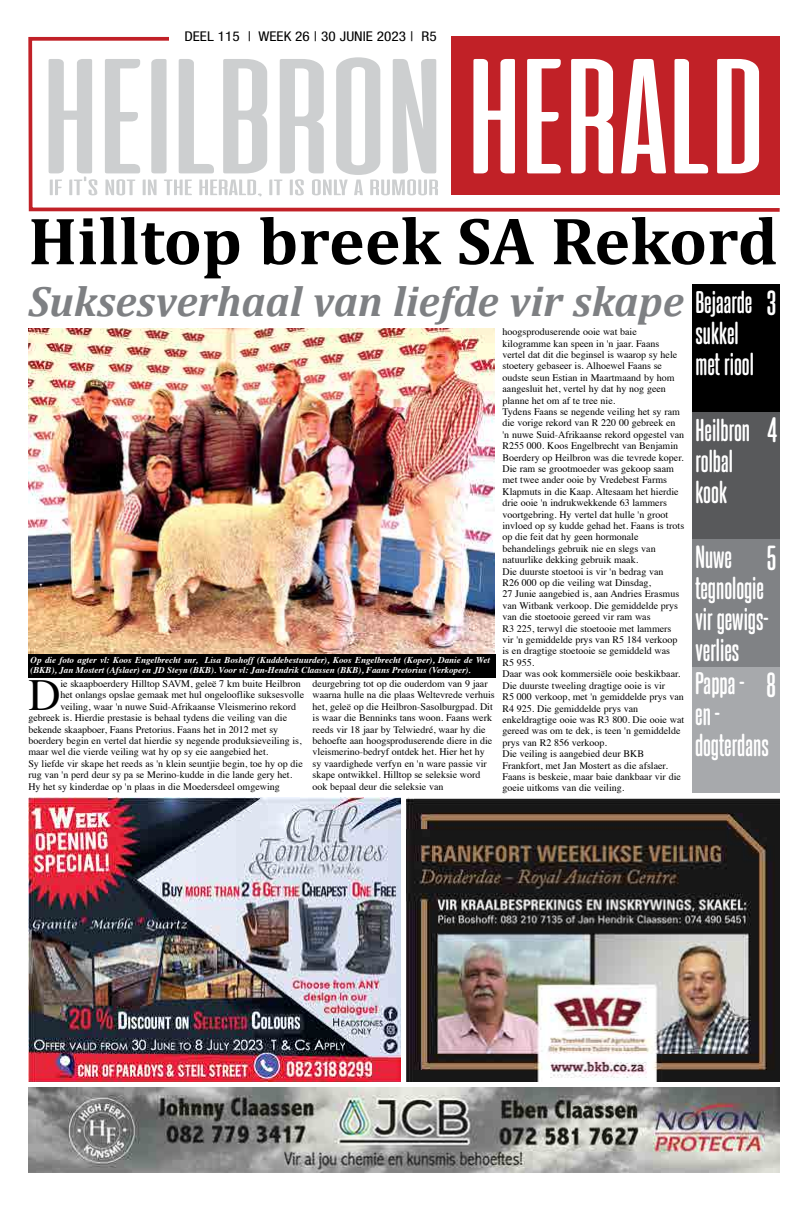
<style>
.page{position:relative;width:808px;height:1205px;background:#fff}
.page>*{position:absolute;margin:0;border:0;box-sizing:border-box;transform-origin:0 0}
.t1{font:700 67.5px "Cambria";color:#000}
.t2{font:44.5px "Times";color:#000}
.t3{font:italic 700 42.5px "Cambria";color:#7e8083}
.t4{font:700 30px "Steelfish Rounded Rg";color:#fff}
.t5{font:700 27px/31.3px "Steelfish Rounded Rg";color:#fff}
.t6{font:condensed 13.5px "Helvetica Neue LT Std";color:#000;scale:1.13 1}
.t7{font:10px/11.4px "Times";color:#000}
.t8{font:italic 700 9px/10px "Times";color:#fff}
</style>
<div class="page">
<img style="left:29px;top:329px;width:466px;height:325px">
<div style="left:29px;top:654px;width:467px;height:23px;background:#000"></div>
<img style="left:28px;top:1087px;width:751px;height:85px">
<img style="left:407px;top:798px;width:372px;height:283px">
<img style="left:28px;top:798px;width:373px;height:283px">
<svg style="left:28px;top:36px;width:752px;height:176px"></svg>
<div style="left:170px;top:22px;width:267px;height:29px;background:#fff"></div>
<svg style="left:49px;top:57px;width:389px;height:139px"></svg>
<div style="left:692px;top:666px;width:88px;height:127px;background:#a7a9ac"></div>
<div style="left:692px;top:539px;width:87px;height:127px;background:#808285"></div>
<div style="left:692px;top:412px;width:87px;height:127px;background:#58595b"></div>
<div style="left:692px;top:284px;width:87px;height:127px;background:#000"></div>
<h3 class="t6" style="left:184px;top:29px;width:225px">DEEL 115 | WEEK 26 | 30 JUNIE 2023 | R5</h3>
<h1 class="t1" style="left:28px;top:193px;width:751px">Hilltop breek SA Rekord</h1>
<h3 class="t3" style="left:28px;top:271px;width:657px">Suksesverhaal van liefde vir skape</h3>
<h3 class="t4" style="left:767px;top:281px;width:11px">3</h3>
<h3 class="t5" style="left:695px;top:284px;width:60px;line-height:31px">Bejaarde sukkel met riool</h3>
<p class="t7" style="left:502px;top:325px;width:183px">hoogsproduserende ooie wat baie kilogramme kan speen in 'n jaar. Faans vertel dat dit die beginsel is waarop sy hele stoetery gebaseer is. Alhoewel Faans se oudste seun Estian in Maartmaand by hom aangesluit het, vertel hy dat hy nog geen planne het om af te tree nie.<br>Tydens Faans se negende veiling het sy ram die vorige rekord van R 220 00 gebreek en 'n nuwe Suid-Afrikaanse rekord opgestel van R255 000. Koos Engelbrecht van Benjamin Boerdery op Heilbron was die tevrede koper.<br>Die ram se grootmoeder was gekoop saam met twee ander ooie by Vredebest Farms Klapmuts in die Kaap. Altesaam het hierdie drie ooie 'n indrukwekkende 63 lammers voortgebring. Hy vertel dat hulle 'n groot invloed op sy kudde gehad het. Faans is trots op die feit dat hy geen hormonale behandelings gebruik nie en slegs van natuurlike dekking gebruik maak.<br>Die duurste stoetooi is vir 'n bedrag van<br>R26 000 op die veiling wat Dinsdag,<br>27 Junie aangebied is, aan Andries Erasmus van Witbank verkoop. Die gemiddelde prys van die stoetooie gereed vir ram was<br>R3 225, terwyl die stoetooie met lammers vir 'n gemiddelde prys van R5 184 verkoop is en dragtige stoetooie se gemiddeld was R5 955.<br>Daar was ook kommersiële ooie beskikbaar.<br>Die duurste tweeling dragtige ooie is vir<br>R5 000 verkoop, met 'n gemiddelde prys van R4 925. Die gemiddelde prys van enkeldragtige ooie was R3 800. Die ooie wat gereed was om te dek, is teen 'n gemiddelde prys van R2 856 verkoop.<br>Die veiling is aangebied deur BKB Frankfort, met Jan Mostert as die afslaer.<br>Faans is beskeie, maar baie dankbaar vir die goeie uitkoms van die veiling.</p>
<h3 class="t4" style="left:767px;top:409px;width:11px">4</h3>
<h3 class="t5" style="left:695px;top:412px;width:56px;line-height:31px">Heilbron rolbal kook</h3>
<h3 class="t4" style="left:767px;top:536px;width:11px">5</h3>
<h3 class="t5" style="left:695px;top:539px;width:75px">Nuwe tegnologie vir gewigs&shy;verlies<br>Pappa -<br>en - dogterdans</h3>
<p class="t8" style="left:31px;top:654px;width:461px">Op die foto agter vl: Koos Engelbrecht snr, Lisa Boshoff (Kuddebestuurder), Koos Engelbrecht (Koper), Danie de Wet (BKB), Jan Mostert (Afslaer) en JD Steyn (BKB). Voor vl: Jan-Hendrik Claassen (BKB), Faans Pretorius (Verkoper).</p>
<h3 class="t4" style="left:766px;top:663px;width:11px">8</h3>
<h2 class="t2" style="left:28px;top:653px;width:34px">D</h2>
<p class="t7" style="left:60px;top:677px;width:242px">ie skaapboerdery Hilltop SAVM, geleë 7 km buite Heilbron</p>
<p class="t7" style="left:313px;top:677px;width:184px">deurgebring tot op die ouderdom van 9 jaar waarna hulle na die plaas Weltevrede verhuis het, geleë op die Heilbron-Sasolburgpad. Dit is waar die Benninks tans woon. Faans werk reeds vir 18 jaar by Telwiedré, waar hy die behoefte aan hoogsproduserende diere in die vleismerino-bedryf ontdek het. Hier het hy sy vaardighede verfyn en 'n ware passie vir skape ontwikkel. Hilltop se seleksie word ook bepaal deur die seleksie van</p>
<p class="t7" style="left:60px;top:688px;width:245px">het onlangs opslae gemaak met hul ongelooflike suksesvolle</p>
<p class="t7" style="left:60px;top:700px;width:237px">veiling, waar 'n nuwe Suid-Afrikaanse Vleismerino rekord</p>
<p class="t7" style="left:28px;top:711px;width:260px">gebreek is. Hierdie prestasie is behaal tydens die veiling van die</p>
<p class="t7" style="left:28px;top:723px;width:251px">bekende skaapboer, Faans Pretorius. Faans het in 2012 met sy</p>
<p class="t7" style="left:28px;top:734px;width:275px">boerdery begin en vertel dat hierdie sy negende produksieveiling is,</p>
<p class="t7" style="left:28px;top:745px;width:241px">maar wel die vierde veiling wat hy op sy eie aangebied het.</p>
<p class="t7" style="left:28px;top:757px;width:276px">Sy liefde vir skape het reeds as 'n klein seuntjie begin, toe hy op die</p>
<p class="t7" style="left:28px;top:768px;width:265px">rug van 'n perd deur sy pa se Merino-kudde in die lande gery het.</p>
<p class="t7" style="left:28px;top:780px;width:253px">Hy het sy kinderdae op 'n plaas in die Moedersdeel omgewing</p>
</div>
